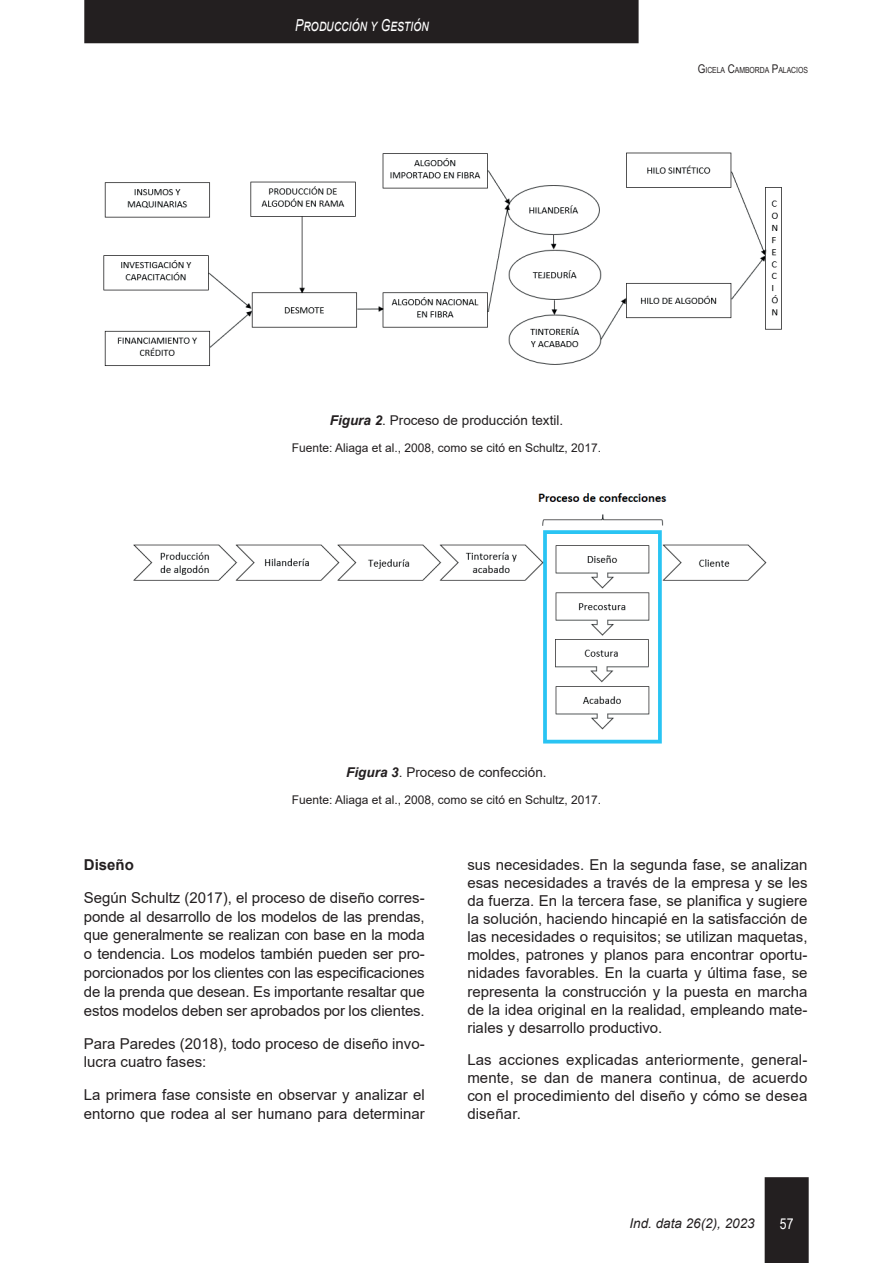
<style>
.page{position:relative;width:893px;height:1263px;background:#fff}
.page>*{position:absolute;margin:0;border:0;box-sizing:border-box;transform-origin:0 0}
.t1{font:italic 16.5px "Arial";color:#fff;scale:.75 1}
.t2{font:15px/18.1px "Arial";color:#231f20;text-align:justify}
.t3{font:700 15px "Arial";color:#231f20}
.t4{font:15px "Arial Narrow";color:#fff}
.t5{font:13.5px "Arial";color:#231f20}
.t6{font:italic 13.5px "Arial";color:#231f20}
.t7{font:12px "Arial";color:#231f20}
.t8{font:8.4px "Arial Narrow";letter-spacing:-.005em;color:#231f20}
.s1{font-size:12px}
.s2{font-weight:700;font-style:italic}
</style>
<div class="page">
<div style="left:765px;top:1177px;width:44px;height:86px;background:#231f20"></div>
<div style="left:84px;top:0;width:555px;height:43px;background:#231f20"></div>
<img style="left:103px;top:152px;width:679px;height:214px">
<img style="left:133px;top:493px;width:634px;height:251px">
<p class="t1" style="left:295px;top:14px;width:179px">Producción y Gestión</p>
<p class="t8" style="left:698px;top:63px;width:112px"><span class="s1">G</span>ICELA <span class="s1">C</span>AMBORDA <span class="s1">P</span>ALACIOS</p>
<p class="t5" style="left:330px;top:411px;width:235px"><span class="s2">Figura 2</span>. Proceso de producción textil.</p>
<p class="t7" style="left:292px;top:439px;width:311px">Fuente: Aliaga et al., 2008, como se citó en Schultz, 2017.</p>
<p class="t5" style="left:346px;top:763px;width:202px"><span class="s2">Figura 3</span>. Proceso de confección.</p>
<p class="t7" style="left:292px;top:791px;width:311px">Fuente: Aliaga et al., 2008, como se citó en Schultz, 2017.</p>
<p class="t3" style="left:84px;top:854px;width:52px">Diseño</p>
<p class="t2" style="left:84px;top:888px;width:342px;line-height:18.8px">Según Schultz (2017), el proceso de diseño corres&shy;ponde al desarrollo de los modelos de las prendas, que generalmente se realizan con base en la moda o tendencia. Los modelos también pueden ser pro&shy;porcionados por los clientes con las especificaciones de la prenda que desean. Es importante resaltar que estos modelos deben ser aprobados por los clientes.</p>
<p class="t2" style="left:84px;top:1034px;width:342px;line-height:18.8px">Para Paredes (2018), todo proceso de diseño invo&shy;lucra cuatro fases:</p>
<p class="t2" style="left:84px;top:1085px;width:342px;line-height:18.8px">La primera fase consiste en observar y analizar el entorno que rodea al ser humano para determinar</p>
<p class="t2" style="left:467px;top:855px;width:342px">sus necesidades. En la segunda fase, se analizan esas necesidades a través de la empresa y se les da fuerza. En la tercera fase, se planifica y sugiere la solución, haciendo hincapié en la satisfacción de las necesidades o requisitos; se utilizan maquetas, moldes, patrones y planos para encontrar oportu&shy;nidades favorables. En la cuarta y última fase, se representa la construcción y la puesta en marcha de la idea original en la realidad, empleando mate&shy;riales y desarrollo productivo.</p>
<p class="t2" style="left:467px;top:1050px;width:342px">Las acciones explicadas anteriormente, general&shy;mente, se dan de manera continua, de acuerdo con el procedimiento del diseño y cómo se desea diseñar.</p>
<p class="t6" style="left:629px;top:1215px;width:127px">Ind. data 26(2), 2023</p>
<p class="t4" style="left:780px;top:1213px;width:15px">57</p>
</div>
